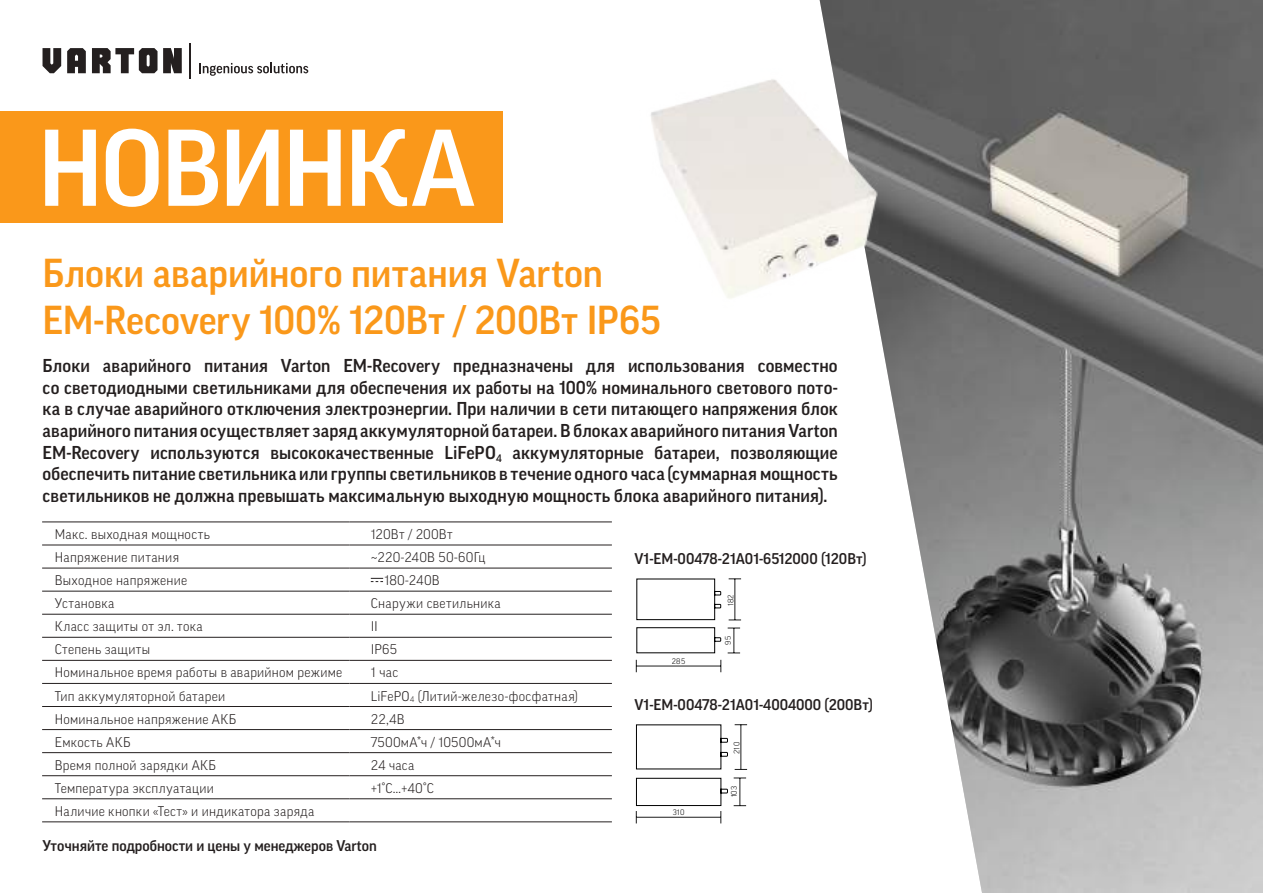
<style>
.page{position:relative;width:1263px;height:893px;background:#fff}
.page>*{position:absolute;margin:0;border:0;box-sizing:border-box;transform-origin:0 0}
.t1{font:500 105px "Good Pro";letter-spacing:-.025em;color:#fff}
.t2{font:500 39px/46.8px "Good Pro";color:#fa981a}
.t3{font:500 18px/21.6px "Good Pro";letter-spacing:.01em;color:#241f1f;text-align:justify}
.t4{font:500 15px "Good Pro";color:#241f1f}
.t5{font:300 13.5px "Good Pro";letter-spacing:.025em;color:#241f1f}
.t6{font:300 7.8px "Good Pro";color:#000}
</style>
<div class="page">
<img style="left:820px;top:0;width:443px;height:893px">
<svg style="left:43px;top:48px;width:139px;height:25px"></svg>
<hr style="left:190px;top:43px;width:1px;height:35px;background:#241f1f">
<svg style="left:199px;top:63px;width:109px;height:13px"></svg>
<div style="left:0;top:111px;width:503px;height:112px;background:#fa981a"></div>
<hr style="left:42px;top:522px;width:307px;height:1px;background:#241f1f">
<hr style="left:349px;top:522px;width:263px;height:1px;background:#241f1f">
<hr style="left:42px;top:545px;width:307px;height:1px;background:#241f1f">
<hr style="left:349px;top:545px;width:263px;height:1px;background:#241f1f">
<hr style="left:42px;top:568px;width:307px;height:1px;background:#241f1f">
<hr style="left:349px;top:568px;width:263px;height:1px;background:#241f1f">
<hr style="left:42px;top:591px;width:307px;height:1px;background:#241f1f">
<hr style="left:349px;top:591px;width:263px;height:1px;background:#241f1f">
<hr style="left:42px;top:614px;width:307px;height:1px;background:#241f1f">
<hr style="left:349px;top:614px;width:263px;height:1px;background:#241f1f">
<hr style="left:42px;top:637px;width:307px;height:1px;background:#241f1f">
<hr style="left:349px;top:637px;width:263px;height:1px;background:#241f1f">
<hr style="left:42px;top:660px;width:307px;height:1px;background:#241f1f">
<hr style="left:349px;top:660px;width:263px;height:1px;background:#241f1f">
<hr style="left:42px;top:683px;width:307px;height:1px;background:#241f1f">
<hr style="left:349px;top:683px;width:263px;height:1px;background:#241f1f">
<hr style="left:42px;top:706px;width:307px;height:1px;background:#241f1f">
<hr style="left:349px;top:706px;width:263px;height:1px;background:#241f1f">
<hr style="left:42px;top:729px;width:307px;height:1px;background:#241f1f">
<hr style="left:349px;top:729px;width:263px;height:1px;background:#241f1f">
<hr style="left:42px;top:752px;width:307px;height:1px;background:#241f1f">
<hr style="left:349px;top:752px;width:263px;height:1px;background:#241f1f">
<hr style="left:42px;top:775px;width:307px;height:1px;background:#241f1f">
<hr style="left:349px;top:775px;width:263px;height:1px;background:#241f1f">
<hr style="left:42px;top:798px;width:307px;height:1px;background:#241f1f">
<hr style="left:349px;top:798px;width:263px;height:1px;background:#241f1f">
<hr style="left:42px;top:821px;width:307px;height:1px;background:#241f1f">
<hr style="left:349px;top:821px;width:263px;height:1px;background:#241f1f">
<img style="left:651px;top:69px;width:237px;height:240px">
<hr style="left:636px;top:666px;width:85px;height:1px;background:#1c1c1c">
<svg style="left:721px;top:660px;width:1px;height:12px"></svg>
<hr style="left:735px;top:579px;width:1px;height:41px;background:#1c1c1c">
<svg style="left:729px;top:620px;width:12px;height:1px"></svg>
<svg style="left:729px;top:579px;width:12px;height:1px"></svg>
<svg style="left:728px;top:628px;width:12px;height:26px"></svg>
<svg style="left:636px;top:578px;width:85px;height:76px"></svg>
<hr style="left:741px;top:725px;width:1px;height:44px;background:#1c1c1c">
<svg style="left:735px;top:769px;width:12px;height:1px"></svg>
<svg style="left:735px;top:724px;width:12px;height:1px"></svg>
<svg style="left:734px;top:778px;width:12px;height:28px"></svg>
<svg style="left:636px;top:724px;width:92px;height:99px"></svg>
<svg style="left:371px;top:578px;width:12px;height:4px"></svg>
<h1 class="t1" style="left:38px;top:109px;width:439px">НОВИНКА</h1>
<h2 class="t2" style="left:43px;top:250px;width:620px">Блоки аварийного питания Varton<br>EM-Recovery 100% 120Вт / 200Вт IP65</h2>
<p class="t3" style="left:43px;top:355px;width:797px">Блоки аварийного питания Varton EM-Recovery предназначены для использования совместно со светодиодными светильниками для обеспечения их работы на 100% номинального светового пото&shy;ка в случае аварийного отключения электроэнергии. При наличии в сети питающего напряжения блок аварийного питания осуществляет заряд аккумуляторной батареи. В блоках аварийного питания Varton EM-Recovery используются высококачественные LiFePO<sub>4</sub> аккумуляторные батареи, позволяющие обеспечить питание светильника или группы светильников в течение одного часа (суммарная мощность светильников не должна превышать максимальную выходную мощность блока аварийного питания).</p>
<p class="t5" style="left:55px;top:526px;width:157px">Макс. выходная мощность</p>
<p class="t5" style="left:371px;top:526px;width:83px">120Вт / 200Вт</p>
<p class="t5" style="left:55px;top:549px;width:126px">Напряжение питания</p>
<p class="t5" style="left:371px;top:549px;width:116px">~220-240В 50-60Гц</p>
<p class="t5" style="left:55px;top:572px;width:134px">Выходное напряжение</p>
<p class="t5" style="left:384px;top:572px;width:57px">180-240В</p>
<p class="t5" style="left:55px;top:596px;width:61px">Установка</p>
<p class="t5" style="left:371px;top:596px;width:131px">Cнаружи светильника</p>
<p class="t5" style="left:55px;top:619px;width:149px">Класс защиты от эл. тока</p>
<p class="t5" style="left:371px;top:619px;width:9px">II</p>
<p class="t5" style="left:55px;top:642px;width:97px">Степень защиты</p>
<p class="t5" style="left:371px;top:642px;width:28px">IP65</p>
<p class="t5" style="left:55px;top:665px;width:289px">Номинальное время работы в аварийном режиме</p>
<p class="t5" style="left:371px;top:665px;width:29px">1 час</p>
<p class="t5" style="left:55px;top:688px;width:172px">Тип аккумуляторной батареи</p>
<p class="t5" style="left:371px;top:688px;width:209px">LiFePO<sub>4</sub> (Литий-железо-фосфатная)</p>
<p class="t5" style="left:55px;top:711px;width:183px">Номинальное напряжение АКБ</p>
<p class="t5" style="left:371px;top:711px;width:35px">22,4В</p>
<p class="t5" style="left:55px;top:734px;width:77px">Емкость АКБ</p>
<p class="t5" style="left:371px;top:734px;width:132px">7500мА*ч / 10500мА*ч</p>
<p class="t5" style="left:55px;top:757px;width:163px">Время полной зарядки АКБ</p>
<p class="t5" style="left:371px;top:757px;width:45px">24 часа</p>
<p class="t5" style="left:55px;top:780px;width:160px">Температура эксплуатации</p>
<p class="t5" style="left:371px;top:780px;width:65px">+1°C…+40°C</p>
<p class="t5" style="left:55px;top:803px;width:261px">Наличие кнопки «Тест» и индикатора заряда</p>
<p class="t4" style="left:43px;top:837px;width:336px">Уточняйте подробности и цены у менеджеров Varton</p>
<p class="t4" style="left:634px;top:550px;width:234px">V1-EM-00478-21A01-6512000 (120Вт)</p>
<p class="t6" style="left:672px;top:657px;width:15px">285</p>
<p class="t6" style="left:726px;top:606px;width:13px;rotate:-90deg">182</p>
<p class="t6" style="left:724px;top:645px;width:10px;rotate:-90deg">95</p>
<p class="t4" style="left:634px;top:696px;width:240px">V1-EM-00478-21A01-4004000 (200Вт)</p>
<p class="t6" style="left:673px;top:808px;width:13px">310</p>
<p class="t6" style="left:732px;top:754px;width:13px;rotate:-90deg">210</p>
<p class="t6" style="left:730px;top:797px;width:13px;rotate:-90deg">103</p>
</div>
